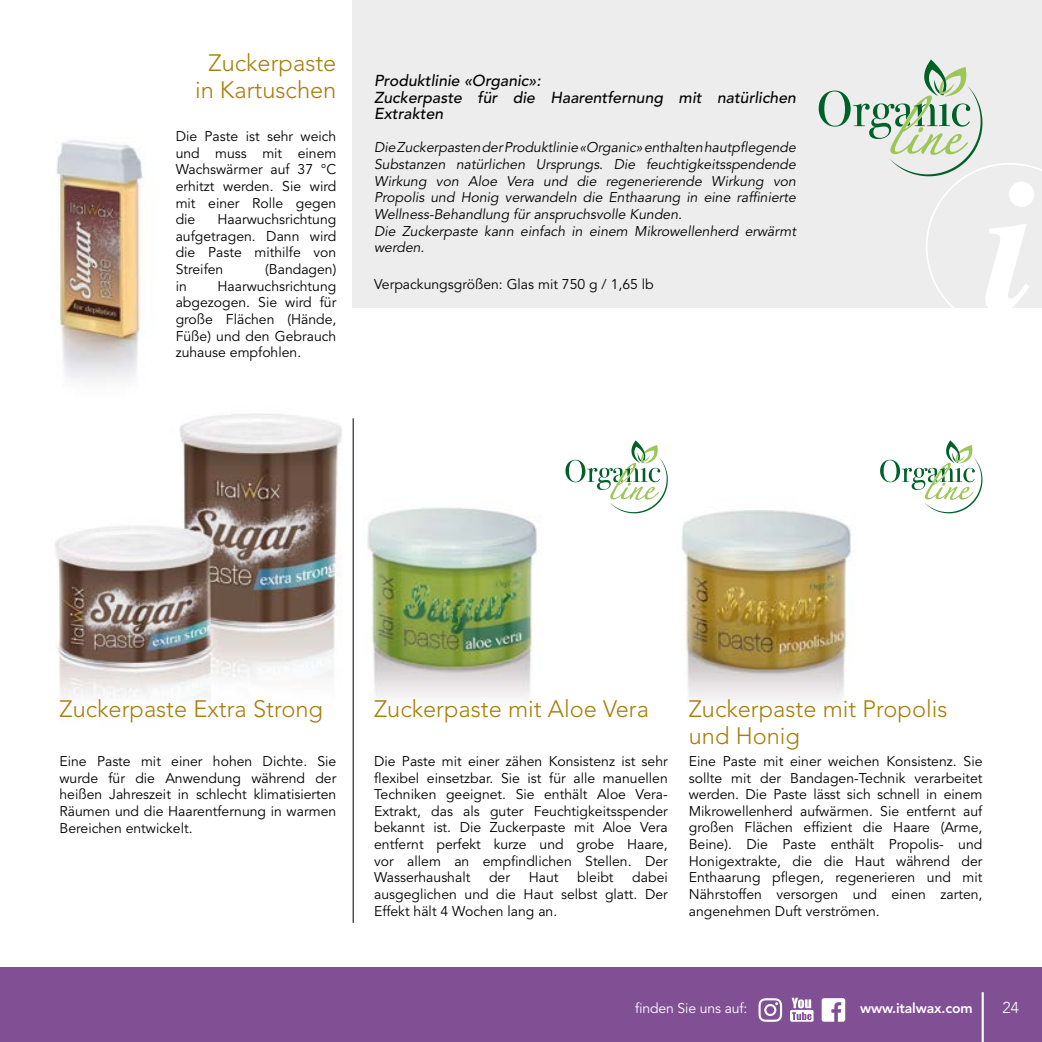
<style>
.page{position:relative;width:1042px;height:1042px;background:#fff}
.page>*{position:absolute;margin:0;border:0;box-sizing:border-box;transform-origin:0 0}
.t1{font:300 23.62px/26.2px "Avenir LT Std";color:#a87e0c;text-align:center}
.t2{font:italic 500 15.75px/16.6px "Avenir LT Std";color:#000}
.t3{font:300 15.75px "Avenir";color:#fff}
.t4{font:14px/16.6px "Avenir LT Std";color:#000;text-align:justify}
.t5{font:italic 14px/16.6px "Avenir LT Std";color:#000}
.t6{font:14px "Avenir LT Std";letter-spacing:-.01em;color:#fff}
.t7{font:800 14px "Avenir LT Std";letter-spacing:-.01em;color:#fff}
</style>
<div class="page">
<div style="left:0;top:967px;width:1042px;height:75px;background:#804f94"></div>
<img style="left:367px;top:507px;width:170px;height:192px">
<img style="left:56px;top:139px;width:87px;height:242px">
<img style="left:55px;top:414px;width:287px;height:284px">
<img style="left:681px;top:510px;width:170px;height:190px">
<svg style="left:880px;top:440px;width:102px;height:73px"></svg>
<svg style="left:565px;top:440px;width:103px;height:73px"></svg>
<div style="left:352px;top:0;width:690px;height:308px;background:#ededed"></div>
<hr style="left:982px;top:992px;width:1px;height:50px;background:#fff">
<svg style="left:819px;top:60px;width:223px;height:248px"></svg>
<hr style="left:353px;top:418px;width:1px;height:505px;background:#000">
<svg style="left:790px;top:998px;width:23px;height:23px"></svg>
<svg style="left:758px;top:998px;width:24px;height:24px"></svg>
<svg style="left:821px;top:998px;width:24px;height:23px"></svg>
<h1 class="t1" style="left:195px;top:50px;width:143px">Zuckerpaste in Kartuschen</h1>
<p class="t4" style="left:176px;top:128px;width:162px">Die Paste ist sehr weich und muss mit einem Wachswärmer auf 37 °C erhitzt werden. Sie wird mit einer Rolle gegen die</p>
<p class="t4" style="left:176px;top:211px;width:162px;text-indent:42px">Haarwuchsrichtung aufgetragen. Dann wird die Paste mithilfe von Streifen</p>
<p class="t4" style="left:265px;top:261px;width:73px">(Bandagen)</p>
<p class="t4" style="left:176px;top:278px;width:162px;text-indent:42px">Haarwuchsrichtung abgezogen. Sie wird für große Flächen (Hände, Füße) und den Gebrauch zuhause empfohlen.</p>
<p class="t4" style="left:176px;top:278px;width:13px">in</p>
<p class="t2" style="left:374px;top:73px;width:423px">Produktlinie «Organic»:<br>Zuckerpaste für die Haarentfernung mit natürlichen<br>Extrakten</p>
<p class="t5" style="left:374px;top:140px;width:423px">Die Zuckerpasten der Produktlinie «Organic» enthalten hautpflegende Substanzen natürlichen Ursprungs. Die feuchtigkeitsspendende Wirkung von Aloe Vera und die regenerierende Wirkung von Propolis und Honig verwandeln die Enthaarung in eine raffinierte Wellness-Behandlung für anspruchsvolle Kunden.<br>Die Zuckerpaste kann einfach in einem Mikrowellenherd erwärmt werden.</p>
<p class="t4" style="left:374px;top:276px;width:281px">Verpackungsgrößen: Glas mit 750 g / 1,65 lb</p>
<h1 class="t1" style="left:60px;top:696px;width:265px">Zuckerpaste Extra Strong</h1>
<p class="t4" style="left:60px;top:753px;width:278px">Eine Paste mit einer hohen Dichte. Sie wurde für die Anwendung während der heißen Jahreszeit in schlecht klimatisierten Räumen und die Haarentfernung in warmen Bereichen entwickelt.</p>
<h1 class="t1" style="left:374px;top:696px;width:276px">Zuckerpaste mit Aloe Vera</h1>
<h1 class="t1" style="left:689px;top:696px;width:260px;text-align:left">Zuckerpaste mit Propolis und Honig</h1>
<p class="t4" style="left:374px;top:753px;width:295px">Die Paste mit einer zähen Konsistenz ist sehr flexibel einsetzbar. Sie ist für alle manuellen Techniken geeignet. Sie enthält Aloe Vera-Extrakt, das als guter Feuchtigkeitsspender bekannt ist. Die Zuckerpaste mit Aloe Vera entfernt perfekt kurze und grobe Haare, vor allem an empfindlichen Stellen. Der Wasserhaushalt</p>
<p class="t4" style="left:374px;top:869px;width:295px;text-indent:258px">dabei ausgeglichen und die Haut selbst glatt. Der Effekt hält 4 Wochen lang an.</p>
<p class="t4" style="left:489px;top:869px;width:22px">der</p>
<p class="t4" style="left:529px;top:869px;width:31px">Haut</p>
<p class="t4" style="left:577px;top:869px;width:38px">bleibt</p>
<p class="t4" style="left:689px;top:753px;width:295px">Eine Paste mit einer weichen Konsistenz. Sie sollte mit der Bandagen-Technik verarbeitet werden. Die Paste lässt sich schnell in einem Mikrowellenherd aufwärmen. Sie entfernt auf großen Flächen effizient die Haare (Arme, Beine). Die Paste enthält Propolis- und Honigextrakte, die die Haut während der Enthaarung pflegen, regenerieren und mit Nährstoffen versorgen und einen zarten, angenehmen Duft verströmen.</p>
<p class="t6" style="left:635px;top:1000px;width:114px">finden Sie uns auf:</p>
<p class="t7" style="left:860px;top:1000px;width:114px">www.italwax.com</p>
<p class="t3" style="left:1002px;top:998px;width:18px">24</p>
</div>
